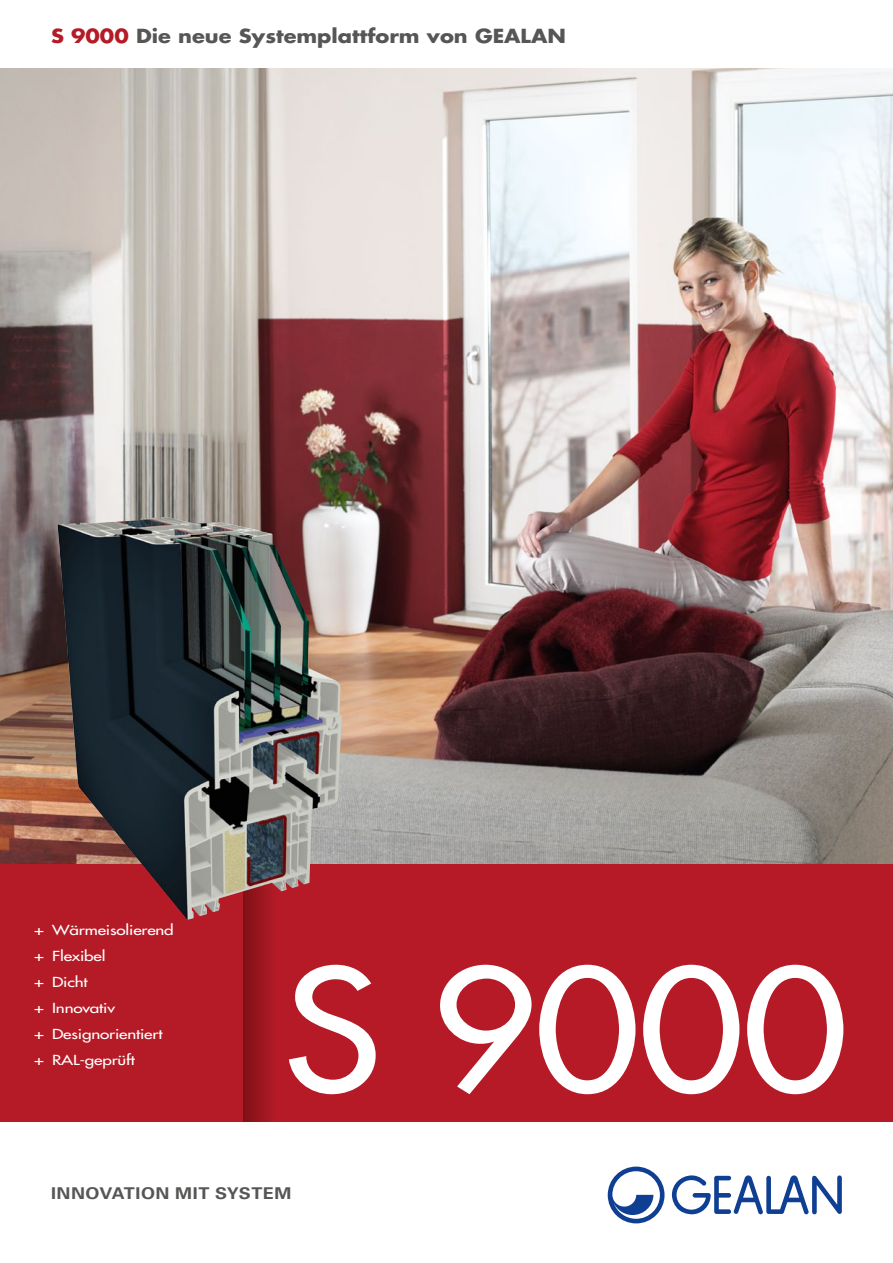
<style>
.page{position:relative;width:893px;height:1263px;background:#fff}
.page>*{position:absolute;margin:0;border:0;box-sizing:border-box;transform-origin:0 0}
.t1{font:164.7px "Futura LT";color:#fff;scale:1.11 1}
.t2{font:700 18.9px "Futura CE";color:#565655;scale:1.11 1}
.t3{font:700 16.2px "Univers CE";letter-spacing:.025em;color:#565655;scale:1.11 1}
.t4{font:13.5px/25.8px "Futura LT";letter-spacing:-.01em;color:#fff;scale:1.27 1}
.s1{color:#b51b26}
</style>
<div class="page">
<img style="left:0;top:68px;width:893px;height:796px">
<svg style="left:608px;top:1166px;width:56px;height:57px"></svg>
<svg style="left:672px;top:1175px;width:170px;height:40px"></svg>
<div style="left:242px;top:864px;width:651px;height:257px;background:#b51a26"></div>
<div style="left:0;top:864px;width:242px;height:257px;background:#b51b26"></div>
<img style="left:58px;top:517px;width:284px;height:403px">
<h2 class="t2" style="left:51px;top:21px;width:465px"><span class="s1">S 9000</span> Die neue Systemplattform von GEALAN</h2>
<p class="t4" style="left:34px;top:917px;width:112px">+ Wärmeisolierend + Flexibel<br>+ Dicht<br>+ Innovativ<br>+ Designorientiert + RAL-geprüft</p>
<h1 class="t1" style="left:283px;top:923px;width:511px">S 9000</h1>
<p class="t3" style="left:51px;top:1184px;width:218px">INNOVATION MIT SYSTEM</p>
</div>
